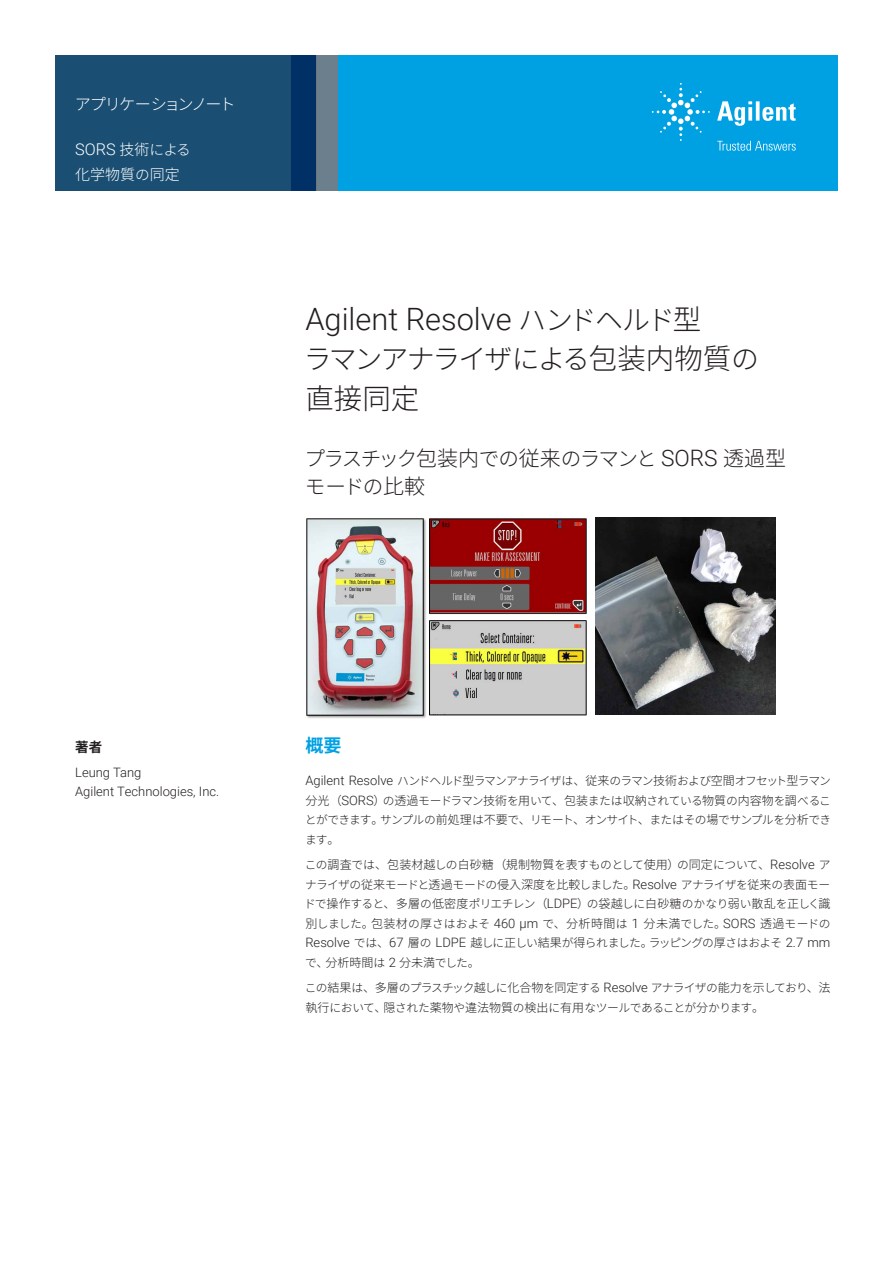
<style>
.page{position:relative;width:893px;height:1263px;background:#fff}
.page>*{position:absolute;margin:0;border:0;box-sizing:border-box;transform-origin:0 0}
.t1{font:300 30.75px "Roboto";color:#231f20}
.t2{font:300 28.5px "Noto Sans CJ Kjp";color:#231f20}
.t3{font:300 27.9px "Noto Sans CJ Kjp";letter-spacing:-.07em;color:#231f20}
.Subtitle{font:300 20.55px/28.5px "Noto Sans CJ Kjp";letter-spacing:-.085em;color:#231f20}
.Header_1{font:700 18px "Noto Sans CJ Kjp";color:#00a1e3}
.Doctype{font:300 16.2px "Noto Sans CJ Kjp";letter-spacing:-.115em;color:#fff}
.Area_Identifier{font:300 16.2px "Roboto";color:#fff}
.Area_Identifier-2{font:300 15px "Noto Sans CJ Kjp";color:#fff}
.DATA_author_title{font:700 13.5px "Noto Sans CJ Kjp";color:#231f20}
.DATA_author_name___info{font:300 12.9px/19.5px "Roboto";color:#231f20}
.Text{font:300 12px "Noto Sans CJ Kjp";letter-spacing:.01em;color:#231f20}
.Text-2{font:300 11.7px/19.5px "Noto Sans CJ Kjp";letter-spacing:-.06em;color:#231f20;text-align:justify}
.s1{font-family:"Noto Sans CJ Kjp";font-size:15px}
.s2{font-family:"Noto Sans CJ Kjp";font-size:14.7px}
.s3{font-size:14.7px}
.s4{font-family:"Noto Sans CJ Kjp";font-size:27.9px}
.s5{font-family:"Noto Sans CJ Kjp";font-size:28.5px}
.s6{font-size:28.5px}
.s7{font-size:21px}
.s8{font-family:"Roboto";font-size:22.65px}
.s9{font-family:"Roboto";font-size:12.9px}
.s10{font-size:12px}
.s11{font-size:11.7px}
</style>
<div class="page">
<div style="left:291px;top:55px;width:547px;height:135px;background:#00a1e3"></div>
<svg style="left:55px;top:55px;width:262px;height:135px;background:#174b70"></svg>
<div style="left:317px;top:55px;width:21px;height:135px;background:#6b808c"></div>
<img style="left:306px;top:518px;width:281px;height:200px">
<img style="left:596px;top:517px;width:179px;height:197px">
<svg style="left:717px;top:101px;width:79px;height:25px"></svg>
<svg style="left:652px;top:83px;width:58px;height:58px"></svg>
<svg style="left:717px;top:141px;width:79px;height:10px"></svg>
<p class="Doctype" style="left:75px;top:95px;width:162px">アプリケーションノート</p>
<p class="Area_Identifier" style="left:75px;top:138px;width:117px">SORS <span class="s1">技術</span><span class="s2">による</span></p>
<p class="Area_Identifier-2" style="left:75px;top:166px;width:106px">化学物質<span class="s3">の</span>同定</p>
<p class="t1" style="left:305px;top:297px;width:397px">Agilent Resolve <span class="s4">ハンドヘルド</span><span class="s5">型</span></p>
<p class="t3" style="left:304px;top:343px;width:457px">ラマンアナライザによる<span class="s6">包装内物質</span>の</p>
<p class="t2" style="left:305px;top:383px;width:115px">直接同定</p>
<p class="Subtitle" style="left:304px;top:444px;width:483px">プラスチック<span class="s7">包装内</span>での<span class="s7">従来</span>のラマンと <span class="s8">SORS</span> <span class="s7">透過型</span>モードの<span class="s7">比較</span></p>
<p class="DATA_author_title" style="left:75px;top:739px;width:28px">著者</p>
<p class="DATA_author_name___info" style="left:75px;top:762px;width:146px">Leung Tang<br>Agilent Technologies, Inc.</p>
<p class="Header_1" style="left:305px;top:735px;width:37px">概要</p>
<p class="Text-2" style="left:305px;top:771px;width:527px"><span class="s9">Agilent Resolve</span> ハンドヘルド<span class="s10">型</span>ラマンアナライザは<span class="s10">、従来</span>のラマン<span class="s10">技術</span>および<span class="s10">空間</span>オフセット<span class="s10">型</span>ラマン<span class="s10">分光（</span><span class="s9">SORS</span><span class="s10">）</span>の<span class="s10">透過</span>モードラマン<span class="s10">技術</span>を<span class="s10">用</span>いて<span class="s10">、包装</span>または<span class="s10">収納</span>されている<span class="s10">物質</span>の<span class="s10">内容物</span>を<span class="s10">調</span>べることができます<span class="s10">。</span>サンプルの<span class="s10">前処理</span>は<span class="s10">不要</span>で<span class="s10">、</span>リモート<span class="s10">、</span>オンサイト<span class="s10">、</span>またはその<span class="s10">場</span>でサンプルを<span class="s10">分析</span>できます<span class="s10">。</span></p>
<p class="Text" style="left:305px;top:858px;width:527px"><span class="s11">この</span>調査<span class="s11">では</span>、包装材越<span class="s11">しの</span>白砂糖（規制物質<span class="s11">を</span>表<span class="s11">すものとして</span>使用）<span class="s11">の</span>同定<span class="s11">について</span>、<span class="s9">Resolve</span> <span class="s11">ア</span></p>
<p class="Text-2" style="left:304px;top:875px;width:528px">ナライザの<span class="s10">従来</span>モードと<span class="s10">透過</span>モードの<span class="s10">侵入深度</span>を<span class="s10">比較</span>しました<span class="s10">。</span><span class="s9">Resolve</span> アナライザを<span class="s10">従来</span>の<span class="s10">表面</span>モードで<span class="s10">操作</span>すると<span class="s10">、多層</span>の<span class="s10">低密度</span>ポリエチレン<span class="s10">（</span><span class="s9">LDPE</span><span class="s10">）</span>の<span class="s10">袋越</span>しに<span class="s10">白砂糖</span>のかなり<span class="s10">弱</span>い<span class="s10">散乱</span>を<span class="s10">正</span>しく<span class="s10">識別</span>しました<span class="s10">。包装材</span>の<span class="s10">厚</span>さはおよそ <span class="s9">460 µm</span> で<span class="s10">、分析時間</span>は <span class="s9">1</span> <span class="s10">分未満</span>でした<span class="s10">。</span><span class="s9">SORS</span> <span class="s10">透過</span>モードの<span class="s9">Resolve</span> では<span class="s10">、</span><span class="s9">67</span> <span class="s10">層</span>の <span class="s9">LDPE</span> <span class="s10">越</span>しに<span class="s10">正</span>しい<span class="s10">結果</span>が<span class="s10">得</span>られました<span class="s10">。</span>ラッピングの<span class="s10">厚</span>さはおよそ <span class="s9">2.7 mm</span></p>
<p class="Text" style="left:305px;top:955px;width:176px"><span class="s11">で</span>、分析時間<span class="s11">は</span> <span class="s9">2</span> 分未満<span class="s11">でした</span>。</p>
<p class="Text-2" style="left:305px;top:978px;width:527px">この<span class="s10">結果</span>は<span class="s10">、多層</span>のプラスチック<span class="s10">越</span>しに<span class="s10">化合物</span>を<span class="s10">同定</span>する <span class="s9">Resolve</span> アナライザの<span class="s10">能力</span>を<span class="s10">示</span>しており<span class="s10">、法執行</span>において<span class="s10">、隠</span>された<span class="s10">薬物</span>や<span class="s10">違法物質</span>の<span class="s10">検出</span>に<span class="s10">有用</span>なツールであることが<span class="s10">分</span>かります<span class="s10">。</span></p>
</div>
